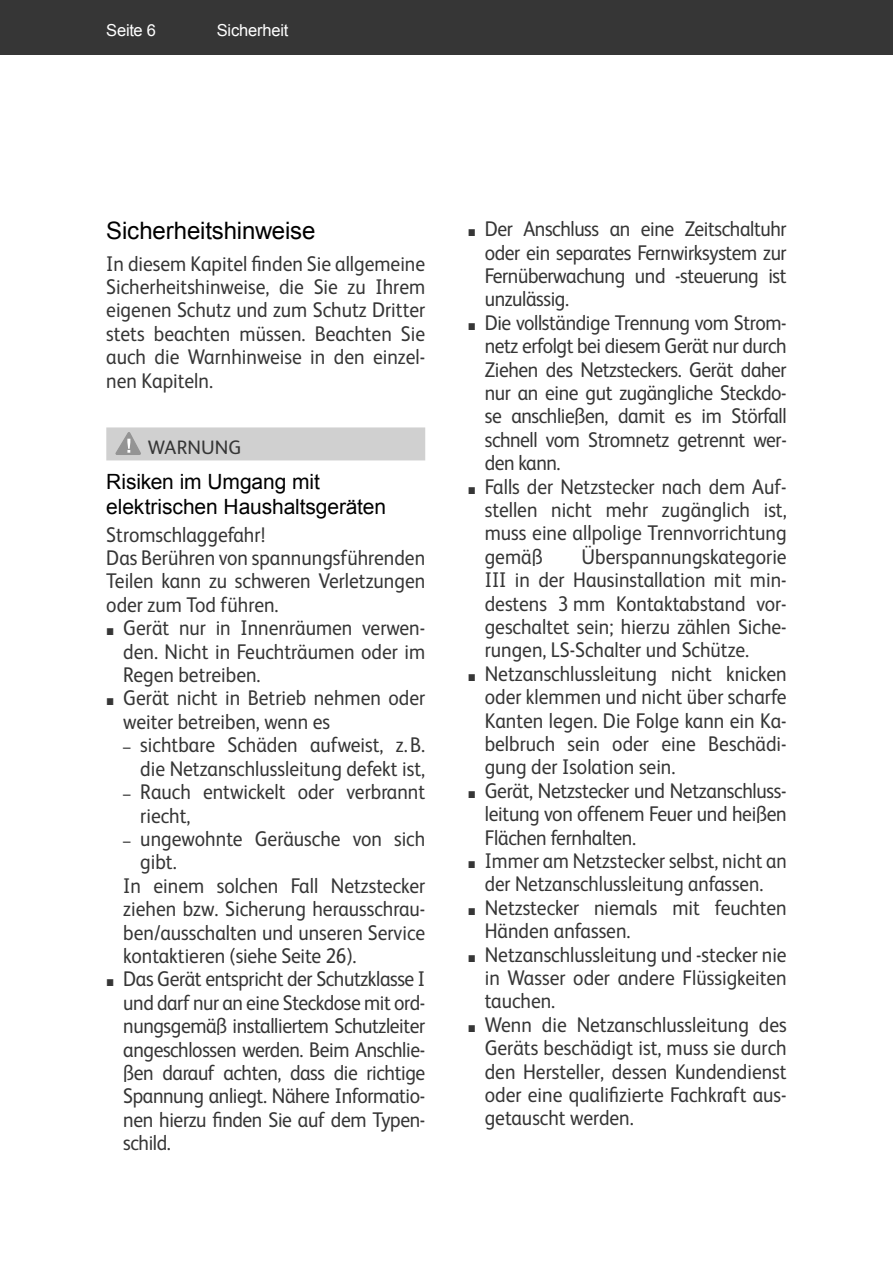
<style>
.page{position:relative;width:893px;height:1263px;background:#fff}
.page>*{position:absolute;margin:0;border:0;box-sizing:border-box;transform-origin:0 0}
.t1{font:24px "Arial";letter-spacing:-.005em;color:#000}
.t2{font:21.3px/23.4px "FS Albert";color:#363636;text-align:justify;scale:.92 1}
.t3{font:21.3px/23.4px "FS Albert";color:#363636;text-align:center;scale:.9 1}
.t4{font:21px/25.2px "Arial";letter-spacing:-.005em;color:#000}
.t5{font:19.5px "FS Albert";letter-spacing:.005em;color:#363636}
.t6{font:16.5px "Arial";letter-spacing:-.015em;color:#fff}
.s1{font-family:"Arial";font-size:14.7px}
</style>
<div class="page">
<div style="left:0;top:0;width:893px;height:54px;background:#363636"></div>
<div style="left:106px;top:427px;width:319px;height:33px;background:#d0d0d0"></div>
<svg style="left:116px;top:432px;width:25px;height:23px"></svg>
<p class="t6" style="left:106px;top:21px;width:51px">Seite 6</p>
<p class="t6" style="left:217px;top:21px;width:73px">Sicherheit</p>
<p class="t1" style="left:106px;top:217px;width:211px">Sicherheitshinweise</p>
<p class="t2" style="left:106px;top:253px;width:348px">In diesem Kapitel finden Sie allgemeine Sicherheitshinweise, die Sie zu Ihrem eigenen Schutz und zum Schutz Dritter stets beachten müssen. Beachten Sie auch die Warnhinweise in den einzel&shy;nen Kapiteln.</p>
<p class="t5" style="left:148px;top:440px;width:95px">WARNUNG</p>
<p class="t4" style="left:106px;top:469px;width:281px">Risiken im Umgang mit elektrischen Haushaltsgeräten</p>
<p class="t2" style="left:106px;top:524px;width:348px;text-align:left">Stromschlaggefahr!<br>Das Berühren von spannungsführenden<br>Teilen kann zu schweren Verletzungen oder zum Tod führen.</p>
<p class="t2" style="left:123px;top:618px;width:330px;text-indent:-17px"><span class="s1">■</span> Gerät nur in Innenräumen verwen&shy;den. Nicht in Feuchträumen oder im Regen betreiben.</p>
<p class="t2" style="left:123px;top:688px;width:330px;text-indent:-17px"><span class="s1">■</span> Gerät nicht in Betrieb nehmen oder weiter betreiben, wenn es</p>
<p class="t2" style="left:123px;top:735px;width:330px;text-align:right"><span class="s1">–</span> sichtbare Schäden aufweist, z. B. die Netzanschlussleitung defekt ist,</p>
<p class="t2" style="left:140px;top:782px;width:311px;text-indent:-17px"><span class="s1">–</span> Rauch entwickelt oder verbrannt riecht,</p>
<p class="t2" style="left:123px;top:829px;width:330px"><span class="s1">–</span> ungewohnte Geräusche von sich</p>
<p class="t2" style="left:140px;top:852px;width:41px">gibt.</p>
<p class="t2" style="left:123px;top:875px;width:330px">In einem solchen Fall Netzstecker</p>
<p class="t2" style="left:123px;top:899px;width:330px">ziehen bzw. Sicherung herausschrau-</p>
<p class="t2" style="left:123px;top:922px;width:330px">ben/ausschalten und unseren Service</p>
<p class="t2" style="left:123px;top:946px;width:255px">kontaktieren (siehe Seite 26).</p>
<p class="t2" style="left:123px;top:969px;width:330px;text-indent:-17px"><span class="s1">■</span> Das Gerät entspricht der Schutz klasse I und darf nur an eine Steck dose mit ord&shy;nungsgemäß installiertem Schutzleiter angeschlossen werden. Beim Anschlie&shy;ßen darauf achten, dass die richtige Spannung anliegt. Nähere Informatio&shy;nen hierzu finden Sie auf dem Typen&shy;schild.</p>
<p class="t2" style="left:485px;top:219px;width:330px;text-indent:-17px"><span class="s1">■</span> Der Anschluss an eine Zeitschaltuhr oder ein separates Fernwirksystem zur Fernüberwachung und -steuerung ist unzulässig.</p>
<p class="t2" style="left:485px;top:313px;width:330px;text-indent:-17px"><span class="s1">■</span> Die vollständige Trennung vom Strom&shy;netz erfolgt bei diesem Gerät nur durch Ziehen des Netzsteckers. Gerät daher nur an eine gut zugängliche Steckdo&shy;se anschließen, damit es im Störfall schnell vom Stromnetz getrennt wer&shy;den kann.</p>
<p class="t2" style="left:485px;top:476px;width:330px;text-indent:-17px"><span class="s1">■</span> Falls der Netzstecker nach dem Auf&shy;stellen nicht mehr zugänglich ist, muss eine allpolige Trennvorrichtung gemäß</p>
<p class="t2" style="left:485px;top:547px;width:330px;text-indent:97px">Überspannungskategorie III in der Hausinstallation mit min&shy;destens 3 mm Kontaktabstand vor&shy;geschaltet sein; hierzu zählen Siche&shy;rungen, LS-Schalter und Schütze.</p>
<p class="t2" style="left:485px;top:664px;width:330px;text-indent:-17px"><span class="s1">■</span> Netzanschlussleitung nicht knicken oder klemmen und nicht über scharfe Kanten legen. Die Folge kann ein Ka&shy;belbruch sein oder eine Beschädi&shy;gung der Isolation sein.</p>
<p class="t2" style="left:485px;top:781px;width:330px;text-indent:-17px"><span class="s1">■</span> Gerät, Netzstecker und Netzanschluss&shy;leitung von offenem Feuer und heißen Flächen fernhalten.</p>
<p class="t3" style="left:468px;top:851px;width:356px"><span class="s1">■</span> Immer am Netzstecker selbst, nicht an der Netzanschlussleitung anfassen.</p>
<p class="t2" style="left:485px;top:898px;width:330px;text-indent:-17px"><span class="s1">■</span> Netzstecker niemals mit feuchten<br>Händen anfassen.</p>
<p class="t2" style="left:485px;top:944px;width:330px;text-indent:-17px"><span class="s1">■</span> Netzanschlussleitung und -stecker nie in Wasser oder andere Flüssigkeiten tauchen.</p>
<p class="t2" style="left:485px;top:1015px;width:330px;text-indent:-17px"><span class="s1">■</span> Wenn die Netzanschlussleitung des Geräts beschädigt ist, muss sie durch den Hersteller, dessen Kundendienst oder eine qualifizierte Fachkraft aus&shy;getauscht werden.</p>
</div>
